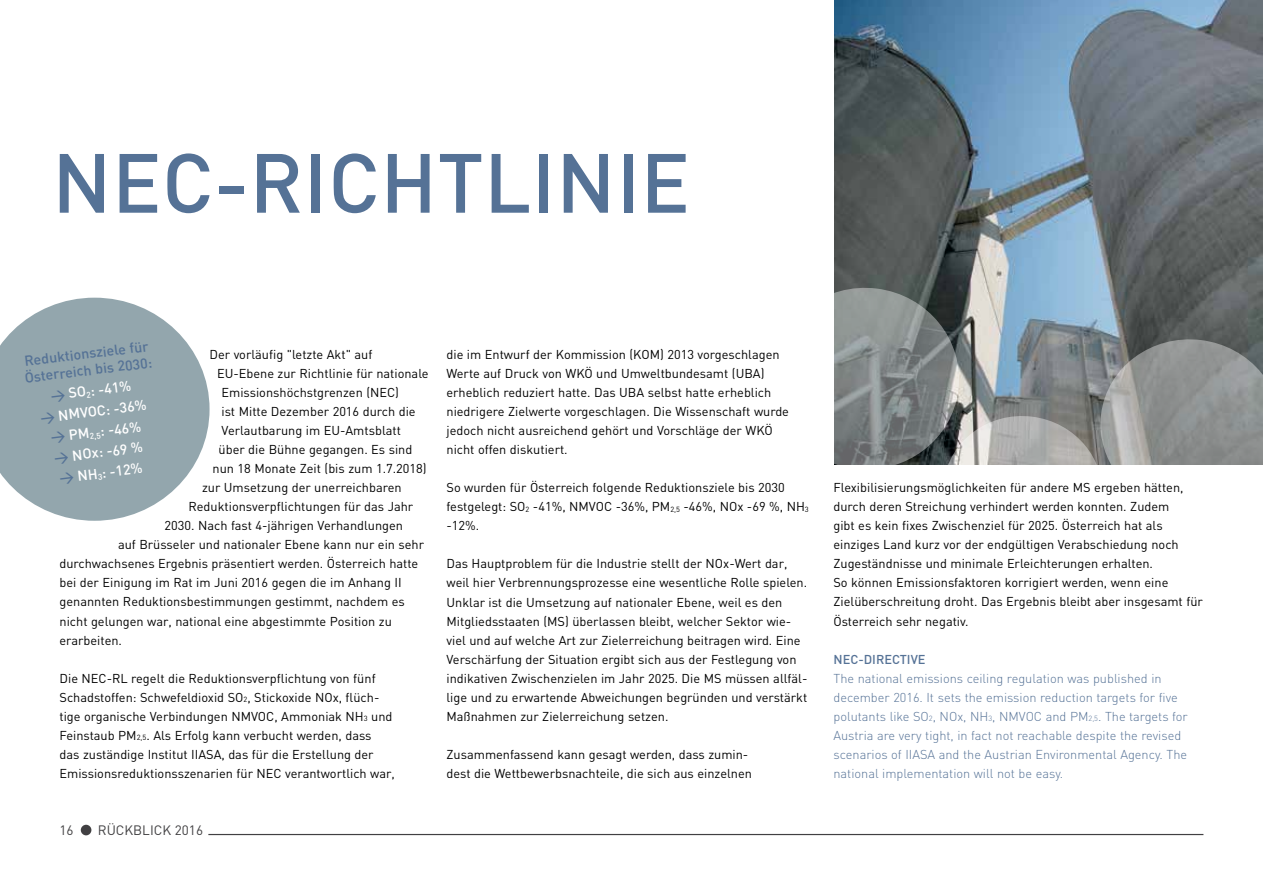
<style>
.page{position:relative;width:1263px;height:893px;background:#fff}
.page>*{position:absolute;margin:0;border:0;box-sizing:border-box;transform-origin:0 0}
.t1{font:500 82.5px "DIN";letter-spacing:.005em;color:#557296}
.t2{font:500 14.25px/20.7px "DIN";color:#fff}
.t3{font:500 14.25px/16.5px "DIN";color:#557296}
.t4{font:13.5px "DIN";color:#414042}
.t5{font:12.75px/19px "DIN";color:#000}
.t6{font:300 12.75px/19px "DIN";color:#557296}
.t7{font:500 12.75px "DIN";color:#557296}
.s1{color:#557296}
.s2{font-size:7.5px}
</style>
<div class="page">
<img style="left:834px;top:0;width:429px;height:279px">
<svg style="left:576px;top:279px;width:687px;height:557px"></svg>
<svg style="left:0;top:298px;width:210px;height:223px;fill:#93a6ad"></svg>
<div style="left:81px;top:825px;width:10px;height:10px;background:#414042;border-radius:50%"></div>
<hr style="left:208px;top:834px;width:995px;height:1px;background:#414042">
<h1 class="t1" style="left:52px;top:130px;width:639px">NEC-RICHTLINIE</h1>
<p class="t3" style="left:22px;top:353px;width:130px;rotate:-7deg">REDUKTIONSZIELE FÜR<br>ÖSTERREICH BIS 2030:</p>
<p class="t2" style="left:37px;top:386px;width:96px;text-indent:13px;rotate:-7deg"><span class="s1">&gt;</span> SO <sub>2</sub>: -41% <span class="s1">&gt;</span>NMVO</p>
<p class="t5" style="left:210px;top:344px;width:164px">Der vorläufig "letzte Akt" auf</p>
<p class="t5" style="left:217px;top:363px;width:213px">EU-Ebene zur Richtlinie für nationale</p>
<p class="t5" style="left:222px;top:383px;width:179px">Emissionshöchstgrenzen (NEC)</p>
<p class="t5" style="left:222px;top:402px;width:196px">ist Mitte Dezember 2016 durch die</p>
<p class="t5" style="left:222px;top:421px;width:181px">Verlautbarung im EU-Amtsblatt</p>
<p class="t5" style="left:219px;top:440px;width:195px">über die Bühne gegangen. Es sind</p>
<p class="t5" style="left:213px;top:459px;width:216px">nun 18 Monate Zeit (bis zum 1.7.2018)</p>
<p class="t5" style="left:202px;top:478px;width:201px">zur Umsetzung der unerreichbaren</p>
<p class="t5" style="left:189px;top:497px;width:226px">Reduktionsverpflichtungen für das Jahr</p>
<p class="t5" style="left:165px;top:516px;width:240px">2030. Nach fast 4-jährigen Verhandlungen</p>
<p class="t5" style="left:118px;top:535px;width:308px">auf Brüsseler und nationaler Ebene kann nur ein sehr</p>
<p class="t5" style="left:60px;top:554px;width:360px">durchwachsenes Ergebnis präsentiert werden. Österreich hatte</p>
<p class="t5" style="left:60px;top:573px;width:344px">bei der Einigung im Rat im Juni 2016 gegen die im Anhang II</p>
<p class="t5" style="left:60px;top:592px;width:347px">genannten Reduktionsbestimmungen gestimmt, nachdem es</p>
<p class="t5" style="left:60px;top:611px;width:334px">nicht gelungen war, national eine abgestimmte Position zu</p>
<p class="t5" style="left:60px;top:630px;width:64px">erarbeiten.</p>
<p class="t5" style="left:60px;top:668px;width:337px">Die NEC-RL regelt die Reduktionsverpflichtung von fünf Schadstoffen: Schwefeldioxid SO<span class="s2">2</span>, Stickoxide NOx, flüch&shy;tige organische Verbindungen NMVOC, Ammoniak NH<span class="s2">3</span> und Feinstaub PM<span class="s2">2,5</span>. Als Erfolg kann verbucht werden, dass<br>das zuständige Institut IIASA, das für die Erstellung der Emissionsreduktionsszenarien für NEC verantwortlich war,</p>
<p class="t2" style="left:47px;top:406px;width:100px;text-indent:49px;rotate:-7deg">C: -36% <span class="s1">&gt;</span> PM <sub>2,5</sub>: -46% <span class="s1">&gt;</span> NO X: -69 % <span class="s1">&gt;</span> NH <sub>3</sub>: -12%</p>
<p class="t4" style="left:60px;top:822px;width:16px">16</p>
<p class="t4" style="left:98px;top:822px;width:107px">RÜCKBLICK 2016</p>
<p class="t5" style="left:446px;top:344px;width:344px">die im Entwurf der Kommission (KOM) 2013 vorgeschlagen Werte auf Druck von WKÖ und Umweltbundesamt (UBA) erheblich reduziert hatte. Das UBA selbst hatte erheblich niedrigere Zielwerte vorgeschlagen. Die Wissenschaft wurde jedoch nicht ausreichend gehört und Vorschläge der WKÖ nicht offen diskutiert.</p>
<p class="t5" style="left:446px;top:478px;width:364px">So wurden für Österreich folgende Reduktionsziele bis 2030 festgelegt: SO<span class="s2">2</span> -41%, NMVOC -36%, PM<span class="s2">2,5</span> -46%, NOx -69 %, NH<span class="s2">3 </span>-12%.</p>
<p class="t5" style="left:446px;top:554px;width:362px">Das Hauptproblem für die Industrie stellt der NOx-Wert dar, weil hier Verbrennungsprozesse eine wesentliche Rolle spielen.<br>Unklar ist die Umsetzung auf nationaler Ebene, weil es den Mitgliedsstaaten (MS) überlassen bleibt, welcher Sektor wie&shy;viel und auf welche Art zur Zielerreichung beitragen wird. Eine Verschärfung der Situation ergibt sich aus der Festlegung von indikativen Zwischenzielen im Jahr 2025. Die MS müssen allfäl&shy;lige und zu erwartende Abweichungen begründen und verstärkt Maßnahmen zur Zielerreichung setzen.</p>
<p class="t5" style="left:446px;top:744px;width:307px">Zusammenfassend kann gesagt werden, dass zumin&shy;dest die Wettbewerbsnachteile, die sich aus einzelnen</p>
<p class="t5" style="left:833px;top:478px;width:371px">Flexibilisierungsmöglichkeiten für andere MS ergeben hätten, durch deren Streichung verhindert werden konnten. Zudem<br>gibt es kein fixes Zwischenziel für 2025. Österreich hat als einziges Land kurz vor der endgültigen Verabschiedung noch Zugeständnisse und minimale Erleichterungen erhalten.<br>So können Emissionsfaktoren korrigiert werden, wenn eine Zielüberschreitung droht. Das Ergebnis bleibt aber insgesamt für Österreich sehr negativ.</p>
<p class="t7" style="left:833px;top:651px;width:94px">NEC-D IRECTIVE</p>
<p class="t6" style="left:833px;top:668px;width:356px">The national emissions ceiling regulation was published in december 2016. It sets the emission reduction targets for five polutants like SO<span class="s2">2</span>, NOx, NH<span class="s2">3</span>, NMVOC and PM<span class="s2">2,5</span>. The targets for Austria are very tight, in fact not reachable despite the revised scenarios of IIASA and the Austrian Environmental Agency. The national implementation will not be easy.</p>
</div>
